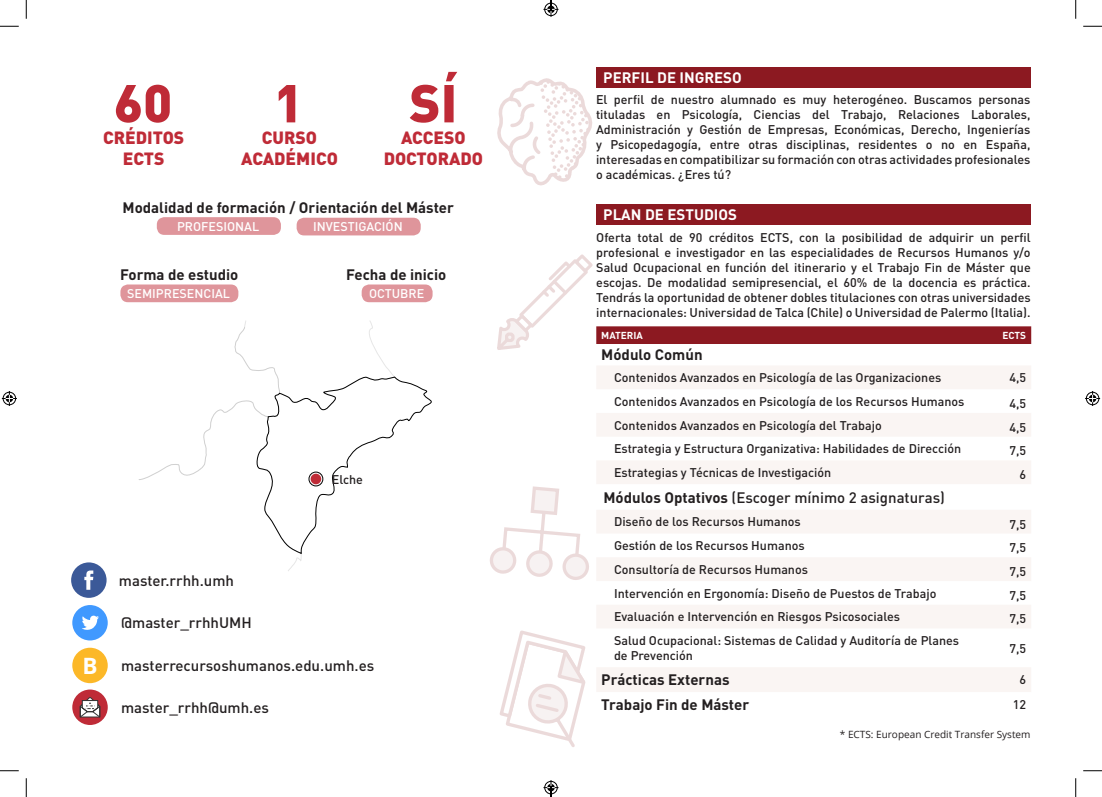
<style>
.page{position:relative;width:1102px;height:797px;background:#fff}
.page>*{position:absolute;margin:0;border:0;box-sizing:border-box;transform-origin:0 0}
.t1{font:900 52.5px "DIN Pro";color:#bf2b37}
.t2{font:700 22.5px "Open Sans";color:#fff}
.t3{font:900 17.5px "DIN Pro";color:#bf2b37}
.t4{font:500 15px "DIN Pro";color:#231f20}
.t5{font:700 15px "DIN Pro";color:#231f20}
.t6{font:700 15px "DIN Pro";color:#fff}
.t7{font:500 12.5px/15px "DIN Pro";color:#231f20;text-align:justify}
.t8{font:500 12.5px "DIN Pro";color:#fff}
.t9{font:10px "Open Sans";color:#231f20}
.t10{font:700 10px "DIN Pro";color:#fff}
.s1{font-weight:700}
</style>
<div class="page">
<div style="left:157px;top:217px;width:124px;height:18px;background:#df959b;border-radius:8px"></div>
<div style="left:296px;top:218px;width:124px;height:17px;background:#df959b;border-radius:8px"></div>
<div style="left:120px;top:284px;width:118px;height:18px;background:#df959b;border-radius:8px"></div>
<div style="left:361px;top:284px;width:71px;height:18px;background:#df959b;border-radius:8px"></div>
<svg style="left:72px;top:605px;width:36px;height:35px"></svg>
<div style="left:72px;top:647px;width:36px;height:36px;background:#fcb828;border-radius:50%"></div>
<svg style="left:72px;top:689px;width:36px;height:36px"></svg>
<svg style="left:79px;top:696px;width:21px;height:21px"></svg>
<svg style="left:138px;top:321px;width:294px;height:250px"></svg>
<div style="left:310px;top:473px;width:11px;height:11px;background:#bf2b37;border-radius:50%"></div>
<div style="left:309px;top:472px;width:14px;height:14px;border:1px solid #000;border-radius:50%"></div>
<svg style="left:71px;top:562px;width:36px;height:36px"></svg>
<div style="left:596px;top:204px;width:434px;height:21px;background:#8c1921"></div>
<svg style="left:597px;top:366px;width:434px;height:326px;fill:#fbf7f5"></svg>
<div style="left:596px;top:67px;width:434px;height:20px;background:#8c1921"></div>
<svg style="left:497px;top:254px;width:534px;height:96px"></svg>
<svg style="left:499px;top:630px;width:87px;height:117px"></svg>
<svg style="left:490px;top:486px;width:99px;height:94px"></svg>
<svg style="left:497px;top:78px;width:95px;height:108px"></svg>
<svg style="left:0;top:25px;width:19px;height:2px"></svg>
<svg style="left:1083px;top:25px;width:18px;height:2px"></svg>
<svg style="left:0;top:770px;width:19px;height:1px"></svg>
<svg style="left:1083px;top:770px;width:18px;height:1px"></svg>
<svg style="left:25px;top:0;width:2px;height:19px"></svg>
<svg style="left:25px;top:778px;width:2px;height:19px"></svg>
<svg style="left:1075px;top:0;width:1px;height:19px"></svg>
<svg style="left:1075px;top:778px;width:1px;height:19px"></svg>
<svg style="left:2px;top:391px;width:15px;height:15px"></svg>
<svg style="left:1085px;top:391px;width:14px;height:15px"></svg>
<svg style="left:543px;top:0;width:15px;height:17px"></svg>
<svg style="left:543px;top:780px;width:15px;height:17px"></svg>
<p class="t1" style="left:114px;top:68px;width:60px">60</p>
<p class="t3" style="left:103px;top:126px;width:83px">CRÉDITOS</p>
<p class="t3" style="left:123px;top:147px;width:43px">ECTS</p>
<p class="t1" style="left:274px;top:68px;width:31px">1</p>
<p class="t3" style="left:262px;top:126px;width:57px">CURSO</p>
<p class="t3" style="left:241px;top:147px;width:98px">ACADÉMICO</p>
<p class="t1" style="left:409px;top:68px;width:49px">SÍ</p>
<p class="t3" style="left:401px;top:126px;width:66px">ACCESO</p>
<p class="t3" style="left:383px;top:147px;width:101px">DOCTORADO</p>
<p class="t5" style="left:122px;top:197px;width:333px">Modalidad de formación / Orientación del Máster</p>
<p class="t8" style="left:177px;top:218px;width:84px">PROFESIONAL</p>
<p class="t8" style="left:313px;top:218px;width:91px">INVESTIGACIÓN</p>
<p class="t5" style="left:120px;top:264px;width:120px">Forma de estudio</p>
<p class="t8" style="left:127px;top:285px;width:104px">SEMIPRESENCIAL</p>
<p class="t4" style="left:119px;top:570px;width:117px">master.rrhh.umh</p>
<p class="t4" style="left:121px;top:613px;width:132px">@master_rrhhUMH</p>
<p class="t5" style="left:346px;top:264px;width:102px">Fecha de inicio</p>
<p class="t8" style="left:369px;top:285px;width:57px">OCTUBRE</p>
<p class="t7" style="left:332px;top:471px;width:32px">Elche</p>
<p class="t2" style="left:82px;top:650px;width:17px">B</p>
<p class="t4" style="left:121px;top:655px;width:254px">masterrecursoshumanos.edu.umh.es</p>
<p class="t4" style="left:121px;top:697px;width:149px">master_rrhh@umh.es</p>
<p class="t6" style="left:603px;top:67px;width:140px">PERFIL DE INGRESO</p>
<p class="t7" style="left:596px;top:92px;width:436px">El perfil de nuestro alumnado es muy heterogéneo. Buscamos personas tituladas en Psicología, Ciencias del Trabajo, Relaciones Laborales, Administración y Gestión de Empresas, Económicas, Derecho, Ingenierías y Psicopedagogía, entre otras disciplinas, residentes o no en España, interesadas en compatibilizar su formación con otras actividades profesionales o académicas. ¿Eres tú?</p>
<p class="t6" style="left:603px;top:205px;width:135px">PLAN DE ESTUDIOS</p>
<p class="t7" style="left:596px;top:229px;width:436px">Oferta total de 90 créditos ECTS, con la posibilidad de adquirir un perfil profesional e investigador en las especialidades de Recursos Humanos y/o Salud Ocupacional en función del itinerario y el Trabajo Fin de Máster que escojas. De modalidad semipresencial, el 60% de la docencia es práctica.<br>Tendrás la oportunidad de obtener dobles titulaciones con otras universidades internacionales: Universidad de Talca (Chile) o Universidad de Palermo (Italia).</p>
<p class="t10" style="left:601px;top:328px;width:43px">MATERIA</p>
<p class="t10" style="left:1002px;top:328px;width:25px">ECTS</p>
<p class="t5" style="left:601px;top:345px;width:103px">Módulo Común</p>
<p class="t7" style="left:614px;top:369px;width:329px">Contenidos Avanzados en Psicología de las Organizaciones</p>
<p class="t7" style="left:1009px;top:369px;width:18px">4,5</p>
<p class="t7" style="left:614px;top:393px;width:352px">Contenidos Avanzados en Psicología de los Recursos Humanos</p>
<p class="t7" style="left:1009px;top:395px;width:18px">4,5</p>
<p class="t7" style="left:614px;top:417px;width:269px">Contenidos Avanzados en Psicología del Trabajo</p>
<p class="t7" style="left:1009px;top:419px;width:18px">4,5</p>
<p class="t7" style="left:614px;top:441px;width:348px">Estrategia y Estructura Organizativa: Habilidades de Dirección</p>
<p class="t7" style="left:1009px;top:443px;width:18px">7,5</p>
<p class="t7" style="left:614px;top:464px;width:219px">Estrategias y Técnicas de Investigación</p>
<p class="t7" style="left:1019px;top:466px;width:8px">6</p>
<p class="t4" style="left:603px;top:487px;width:343px"><span class="s1">Módulos Optativos</span> (Escoger mínimo 2 asignaturas)</p>
<p class="t7" style="left:614px;top:514px;width:188px">Diseño de los Recursos Humanos</p>
<p class="t7" style="left:1009px;top:516px;width:18px">7,5</p>
<p class="t7" style="left:614px;top:537px;width:192px">Gestión de los Recursos Humanos</p>
<p class="t7" style="left:1009px;top:539px;width:18px">7,5</p>
<p class="t7" style="left:614px;top:561px;width:195px">Consultoría de Recursos Humanos</p>
<p class="t7" style="left:1009px;top:563px;width:18px">7,5</p>
<p class="t7" style="left:614px;top:585px;width:324px">Intervención en Ergonomía: Diseño de Puestos de Trabajo</p>
<p class="t7" style="left:1009px;top:587px;width:18px">7,5</p>
<p class="t7" style="left:614px;top:609px;width:287px">Evaluación e Intervención en Riesgos Psicosociales</p>
<p class="t7" style="left:1009px;top:611px;width:18px">7,5</p>
<p class="t7" style="left:614px;top:632px;width:346px">Salud Ocupacional: Sistemas de Calidad y Auditoría de Planes de Prevención</p>
<p class="t7" style="left:1009px;top:640px;width:18px">7,5</p>
<p class="t5" style="left:601px;top:669px;width:130px">Prácticas Externas</p>
<p class="t7" style="left:1019px;top:672px;width:8px">6</p>
<p class="t5" style="left:601px;top:694px;width:149px">Trabajo Fin de Máster</p>
<p class="t7" style="left:1012px;top:696px;width:15px">12</p>
<p class="t9" style="left:839px;top:727px;width:192px">* ECTS: European Credit Transfer System</p>
</div>
